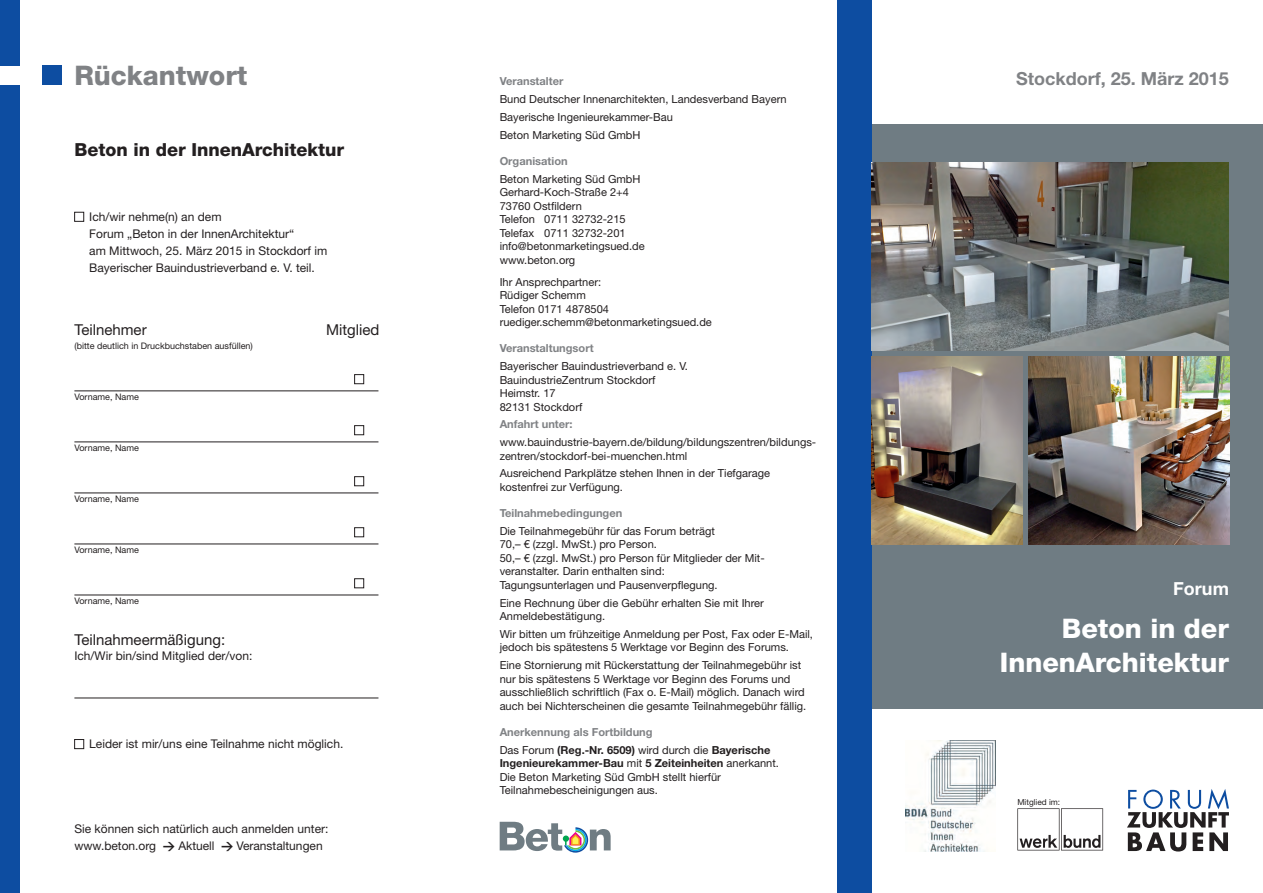
<style>
.page{position:relative;width:1263px;height:893px;background:#fff}
.page>*{position:absolute;margin:0;border:0;box-sizing:border-box;transform-origin:0 0}
.t1{font:800 27px/34px "Helvetica Neue LT";color:#fff;text-align:right}
.t2{font:800 27px "Helvetica Neue LT";color:#808285}
.t3{font:800 18px "Helvetica Neue LT";color:#231f20}
.t4{font:700 18px "Helvetica Neue LT";color:#808285}
.t5{font:700 18px "Helvetica Neue LT";color:#fff}
.t6{font:15px "Helvetica Neue LT";color:#231f20}
.t7{font:12px/17px "Helvetica Neue LT";color:#231f20}
.t8{font:11.1px/13.5px "Helvetica Neue LT";color:#231f20}
.t9{font:700 11.1px/17.7px "Helvetica Neue LT";color:#808285}
.t10{font:9px "Helvetica Neue LT";color:#231f20}
.t11{font:8.25px "Helvetica Neue LT";color:#231f20}
.s1{font-family:"DIN Offc";font-weight:700}
.s2{font-weight:400;color:#231f20}
.s3{color:#231f20}
.s4{font-weight:700}
</style>
<div class="page">
<div style="left:43px;top:66px;width:19px;height:19px;background:#0d4da1"></div>
<svg style="left:500px;top:822px;width:111px;height:31px"></svg>
<div style="left:838px;top:124px;width:425px;height:585px;background:#6f7c83"></div>
<div style="left:838px;top:0;width:34px;height:893px;background:#0d4da1"></div>
<div style="left:0;top:0;width:19px;height:66px;background:#0d4da1"></div>
<div style="left:0;top:85px;width:19px;height:808px;background:#0d4da1"></div>
<div style="left:74px;top:212px;width:10px;height:10px;border:1px solid #231f20"></div>
<div style="left:74px;top:739px;width:10px;height:10px;border:1px solid #231f20"></div>
<svg style="left:1127px;top:789px;width:102px;height:62px"></svg>
<img style="left:872px;top:163px;width:357px;height:188px">
<img style="left:1028px;top:356px;width:201px;height:188px">
<img style="left:872px;top:356px;width:150px;height:188px">
<hr style="left:74px;top:391px;width:304px;height:1px;background:#231f20">
<hr style="left:74px;top:442px;width:304px;height:1px;background:#231f20">
<hr style="left:74px;top:493px;width:304px;height:1px;background:#231f20">
<hr style="left:74px;top:544px;width:304px;height:1px;background:#231f20">
<hr style="left:74px;top:595px;width:304px;height:1px;background:#231f20">
<div style="left:354px;top:374px;width:10px;height:10px;border:1px solid #231f20"></div>
<div style="left:354px;top:425px;width:10px;height:10px;border:1px solid #231f20"></div>
<div style="left:354px;top:476px;width:10px;height:10px;border:1px solid #231f20"></div>
<div style="left:354px;top:527px;width:10px;height:10px;border:1px solid #231f20"></div>
<div style="left:354px;top:578px;width:10px;height:10px;border:1px solid #231f20"></div>
<hr style="left:74px;top:698px;width:304px;height:1px;background:#231f20">
<img style="left:906px;top:741px;width:89px;height:110px">
<svg style="left:1017px;top:808px;width:86px;height:42px"></svg>
<h1 class="t2" style="left:74px;top:59px;width:175px">Rückantwort</h1>
<h2 class="t3" style="left:74px;top:139px;width:271px">Beton in der InnenArchitektur</h2>
<p class="t7" style="left:89px;top:208px;width:240px">Ich/wir nehme(n) an dem<br>Forum „Beton in der InnenArchitektur“<br>am Mittwoch, 25. März 2015 in Stockdorf im Bayerischer Bauindustrieverband e. V. teil.</p>
<h3 class="t6" style="left:74px;top:320px;width:74px">Teilnehmer</h3>
<h3 class="t6" style="left:326px;top:320px;width:55px">Mitglied</h3>
<p class="t10" style="left:74px;top:341px;width:180px">(bitte deutlich in Druckbuchstaben ausfüllen)</p>
<p class="t10" style="left:74px;top:391px;width:66px">Vorname, Name</p>
<p class="t10" style="left:74px;top:442px;width:66px">Vorname, Name</p>
<p class="t10" style="left:74px;top:494px;width:66px">Vorname, Name</p>
<p class="t10" style="left:74px;top:545px;width:66px">Vorname, Name</p>
<p class="t10" style="left:74px;top:596px;width:66px">Vorname, Name</p>
<h3 class="t6" style="left:74px;top:631px;width:152px">Teilnahmeermäßigung:</h3>
<p class="t7" style="left:74px;top:647px;width:180px">Ich/Wir bin/sind Mitglied der/von:</p>
<p class="t7" style="left:89px;top:735px;width:256px">Leider ist mir/uns eine Teilnahme nicht möglich.</p>
<p class="t7" style="left:74px;top:820px;width:256px">Sie können sich natürlich auch anmelden unter: www.beton.org <span class="s1">→</span> Aktuell <span class="s1">→</span> Veranstaltungen</p>
<p class="t9" style="left:500px;top:72px;width:65px">Veranstalter</p>
<h2 class="t4" style="left:1016px;top:67px;width:214px">Stockdorf, 25. März 2015</h2>
<p class="t8" style="left:500px;top:90px;width:289px;line-height:17.7px">Bund Deutscher Innenarchitekten, Landesverband Bayern<br>Bayerische Ingenieurekammer-Bau<br>Beton Marketing Süd GmbH</p>
<p class="t9" style="left:500px;top:152px;width:70px">Organisation</p>
<p class="t8" style="left:500px;top:172px;width:146px">Beton Marketing Süd GmbH<br>Gerhard-Koch-Straße 2+4<br>73760 Ostfildern<br>Telefon 0711 32732-215<br>Telefax 0711 32732-201 info@betonmarketingsued.de www.beton.org</p>
<p class="t8" style="left:500px;top:275px;width:214px">Ihr Ansprechpartner:<br>Rüdiger Schemm<br>Telefon 0171 4878504 ruediger.schemm@betonmarketingsued.de</p>
<p class="t9" style="left:500px;top:339px;width:95px">Veranstaltungsort</p>
<p class="t8" style="left:500px;top:359px;width:190px">Bayerischer Bauindustrieverband e. V.<br>BauindustrieZentrum Stockdorf<br>Heimstr. 17<br>82131 Stockdorf</p>
<p class="t9" style="left:500px;top:415px;width:74px">Anfahrt unter:</p>
<p class="t8" style="left:500px;top:435px;width:318px">www.bauindustrie-bayern.de/bildung/bildungszentren/bildungs&shy;zentren/stockdorf-bei-muenchen.html</p>
<p class="t8" style="left:500px;top:466px;width:272px">Ausreichend Parkplätze stehen Ihnen in der Tiefgarage kostenfrei zur Verfügung.</p>
<p class="t9" style="left:500px;top:504px;width:124px">Teilnahmebedingungen</p>
<p class="t8" style="left:500px;top:524px;width:266px">Die Teilnahmegebühr für das Forum beträgt<br>70,– € (zzgl. MwSt.) pro Person.<br>50,– € (zzgl. MwSt.) pro Person für Mitglieder der Mit&shy;veranstalter. Darin enthalten sind:<br>Tagungsunterlagen und Pausenverpflegung.</p>
<p class="t8" style="left:500px;top:596px;width:266px">Eine Rechnung über die Gebühr erhalten Sie mit Ihrer<br>Anmeldebestätigung.</p>
<p class="t8" style="left:500px;top:627px;width:315px">Wir bitten um frühzeitige Anmeldung per Post, Fax oder E-Mail, jedoch bis spätestens 5 Werktage vor Beginn des Forums.</p>
<p class="t8" style="left:500px;top:658px;width:308px">Eine Stornierung mit Rückerstattung der Teilnahmegebühr ist nur bis spätestens 5 Werktage vor Beginn des Forums und ausschließlich schriftlich (Fax o. E-Mail) möglich. Danach wird auch bei Nichterscheinen die gesamte Teilnahmegebühr fällig.</p>
<p class="t9" style="left:500px;top:723px;width:272px">Anerkennung als Fortbildung<br><span class="s2">Das Forum</span> <span class="s3">(Reg.-Nr. 6509)</span> <span class="s2">wird durch die</span> <span class="s3">Bayerische</span></p>
<p class="t8" style="left:500px;top:756px;width:281px"><span class="s4">Ingenieurekammer-Bau</span> mit <span class="s4">5 Zeiteinheiten</span> anerkannt.<br>Die Beton Marketing Süd GmbH stellt hierfür<br>Teilnahmebescheinigungen aus.</p>
<h2 class="t5" style="left:1173px;top:578px;width:57px">Forum</h2>
<h1 class="t1" style="left:1000px;top:611px;width:231px">Beton in der<br>InnenArchitektur</h1>
<p class="t11" style="left:1017px;top:797px;width:44px">Mitglied im:</p>
</div>
